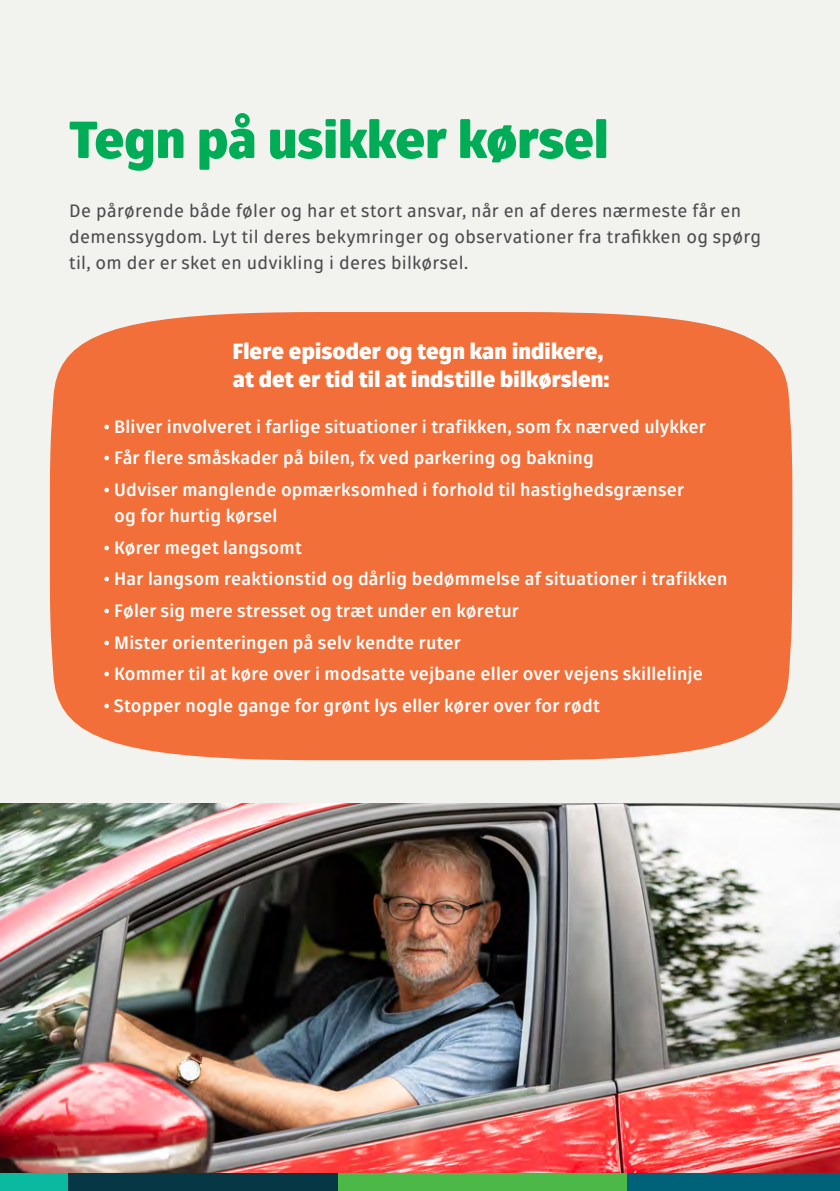
<style>
.page{position:relative;width:840px;height:1191px;background:#fff}
.page>*{position:absolute;margin:0;border:0;box-sizing:border-box;transform-origin:0 0}
.t1{font:900 52px "Fuse V.2 Display";color:#00ad56}
.Brød_StMarie_regular{font:900 22px/28px "Fuse V.2 Display";letter-spacing:.01em;color:#fff}
.Brød_StMarie_regular-2{font:700 18px/26px "Fuse V.2 Display";letter-spacing:.01em;color:#fff}
.t2{font:18px/26px "Fuse V.2 Display";letter-spacing:.02em;color:#4b4c4d}
</style>
<div class="page">
<div style="left:0;top:0;width:839px;height:1191px;background:#f2f2ef"></div>
<img style="left:0;top:803px;width:839px;height:371px">
<div style="left:0;top:1174px;width:103px;height:17px;background:#09b9a0"></div>
<div style="left:308px;top:1174px;width:335px;height:17px;background:#4cb848"></div>
<div style="left:626px;top:1174px;width:213px;height:17px;background:#006279"></div>
<div style="left:68px;top:1174px;width:269px;height:17px;background:#063745"></div>
<div style="left:50px;top:312px;width:741px;height:448px;background:#f26f39"></div>
<p class="t1" style="left:69px;top:104px;width:540px">Tegn på usikker kørsel</p>
<p class="t2" style="left:69px;top:198px;width:693px">De pårørende både føler og har et stort ansvar, når en af deres nærmeste får en demenssygdom. Lyt til deres bekymringer og observationer fra trafikken og spørg til, om der er sket en udvikling i deres bilkørsel.</p>
<p class="Brød_StMarie_regular" style="left:233px;top:337px;width:377px">Flere episoder og tegn kan indikere, at det er tid til at indstille bilkørslen:</p>
<p class="Brød_StMarie_regular-2" style="left:104px;top:413px;width:603px">• Bliver involveret i farlige situationer i trafikken, som fx nærved ulykker</p>
<p class="Brød_StMarie_regular-2" style="left:104px;top:445px;width:491px">• Får flere småskader på bilen, fx ved parkering og bakning</p>
<p class="Brød_StMarie_regular-2" style="left:114px;top:477px;width:571px;text-indent:-11px">• Udviser manglende opmærksomhed i forhold til hastighedsgrænser og for hurtig kørsel</p>
<p class="Brød_StMarie_regular-2" style="left:104px;top:534px;width:199px">• Kører meget langsomt</p>
<p class="Brød_StMarie_regular-2" style="left:104px;top:566px;width:625px">• Har langsom reaktionstid og dårlig bedømmelse af situationer i trafikken</p>
<p class="Brød_StMarie_regular-2" style="left:104px;top:598px;width:416px">• Føler sig mere stresset og træt under en køretur</p>
<p class="Brød_StMarie_regular-2" style="left:104px;top:629px;width:358px">• Mister orienteringen på selv kendte ruter</p>
<p class="Brød_StMarie_regular-2" style="left:104px;top:661px;width:600px">• Kommer til at køre over i modsatte vejbane eller over vejens skillelinje</p>
<p class="Brød_StMarie_regular-2" style="left:104px;top:693px;width:497px">• Stopper nogle gange for grønt lys eller kører over for rødt</p>
</div>
